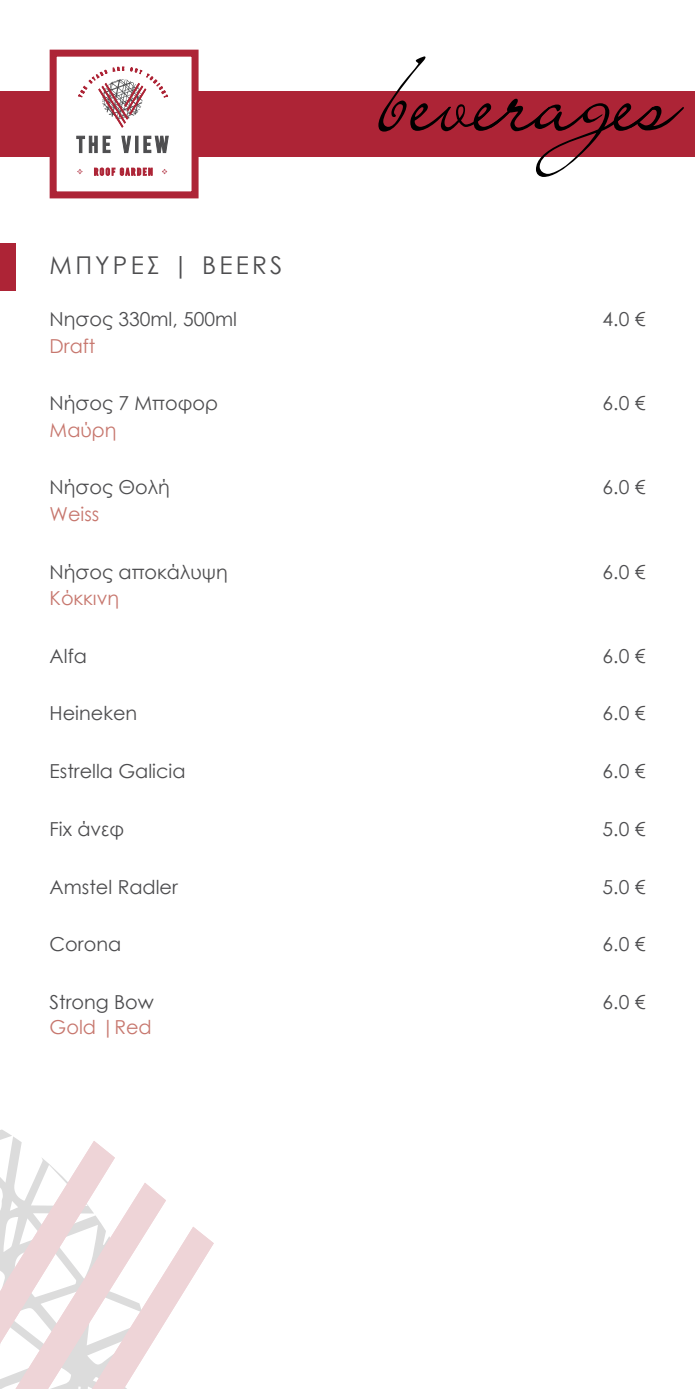
<style>
.page{position:relative;width:695px;height:1389px;background:#fff}
.page>*{position:absolute;margin:0;border:0;box-sizing:border-box;transform-origin:0 0}
.t1{font:128.8px "Lainie Day SH";color:#000;scale:.83 1}
.t2{font:24.5px "Century Gothic";letter-spacing:.13em;color:#4d4d4f}
.t3{font:19.25px "Century Gothic";color:#4d4d4f}
.t4{font:19.25px "Century Gothic";color:#c7776e}
</style>
<div class="page">
<div style="left:0;top:92px;width:694px;height:65px;background:#ad2436"></div>
<svg style="left:0;top:1141px;width:214px;height:248px"></svg>
<div style="left:53px;top:53px;width:142px;height:142px;background:#fff"></div>
<svg style="left:76px;top:136px;width:21px;height:17px"></svg>
<svg style="left:103px;top:136px;width:7px;height:17px"></svg>
<svg style="left:121px;top:136px;width:10px;height:17px"></svg>
<hr style="left:135px;top:136px;width:3px;height:17px;background:#4d4d4f">
<svg style="left:144px;top:136px;width:24px;height:17px"></svg>
<svg style="left:77px;top:169px;width:6px;height:5px"></svg>
<svg style="left:94px;top:167px;width:58px;height:9px"></svg>
<svg style="left:162px;top:169px;width:5px;height:5px"></svg>
<svg style="left:78px;top:67px;width:89px;height:61px"></svg>
<div style="left:50px;top:50px;width:148px;height:148px;border:7px solid #ad2436"></div>
<div style="left:0;top:243px;width:15px;height:47px;background:#ad2436"></div>
<h1 class="t1" style="left:383px;top:7px;width:359px">beverages</h1>
<p class="t2" style="left:50px;top:248px;width:234px">ΜΠΥΡΕΣ | BEERS</p>
<p class="t3" style="left:50px;top:306px;width:189px">Νησος 330ml, 500ml</p>
<p class="t3" style="left:602px;top:306px;width:44px">4.0 €</p>
<p class="t4" style="left:50px;top:332px;width:47px">Draft</p>
<p class="t3" style="left:50px;top:390px;width:170px">Νήσος 7 Μποφορ</p>
<p class="t3" style="left:602px;top:390px;width:44px">6.0 €</p>
<p class="t4" style="left:50px;top:416px;width:68px">Μαύρη</p>
<p class="t3" style="left:50px;top:474px;width:122px">Νήσος Θολή</p>
<p class="t3" style="left:602px;top:474px;width:44px">6.0 €</p>
<p class="t4" style="left:50px;top:500px;width:51px">Weiss</p>
<p class="t3" style="left:50px;top:558px;width:180px">Νήσος αποκάλυψη</p>
<p class="t3" style="left:602px;top:558px;width:44px">6.0 €</p>
<p class="t4" style="left:50px;top:584px;width:71px">Κόκκινη</p>
<p class="t3" style="left:50px;top:642px;width:39px">Alfa</p>
<p class="t3" style="left:602px;top:642px;width:44px">6.0 €</p>
<p class="t3" style="left:50px;top:700px;width:89px">Heineken</p>
<p class="t3" style="left:602px;top:700px;width:44px">6.0 €</p>
<p class="t3" style="left:50px;top:758px;width:137px">Estrella Galicia</p>
<p class="t3" style="left:602px;top:758px;width:44px">6.0 €</p>
<p class="t3" style="left:50px;top:815px;width:76px">Fix άνεφ</p>
<p class="t3" style="left:602px;top:815px;width:44px">5.0 €</p>
<p class="t3" style="left:50px;top:873px;width:130px">Amstel Radler</p>
<p class="t3" style="left:602px;top:873px;width:44px">5.0 €</p>
<p class="t3" style="left:50px;top:931px;width:73px">Corona</p>
<p class="t3" style="left:602px;top:931px;width:44px">6.0 €</p>
<p class="t3" style="left:50px;top:989px;width:106px">Strong Bow</p>
<p class="t3" style="left:602px;top:989px;width:44px">6.0 €</p>
<p class="t4" style="left:50px;top:1013px;width:104px">Gold |Red</p>
</div>
